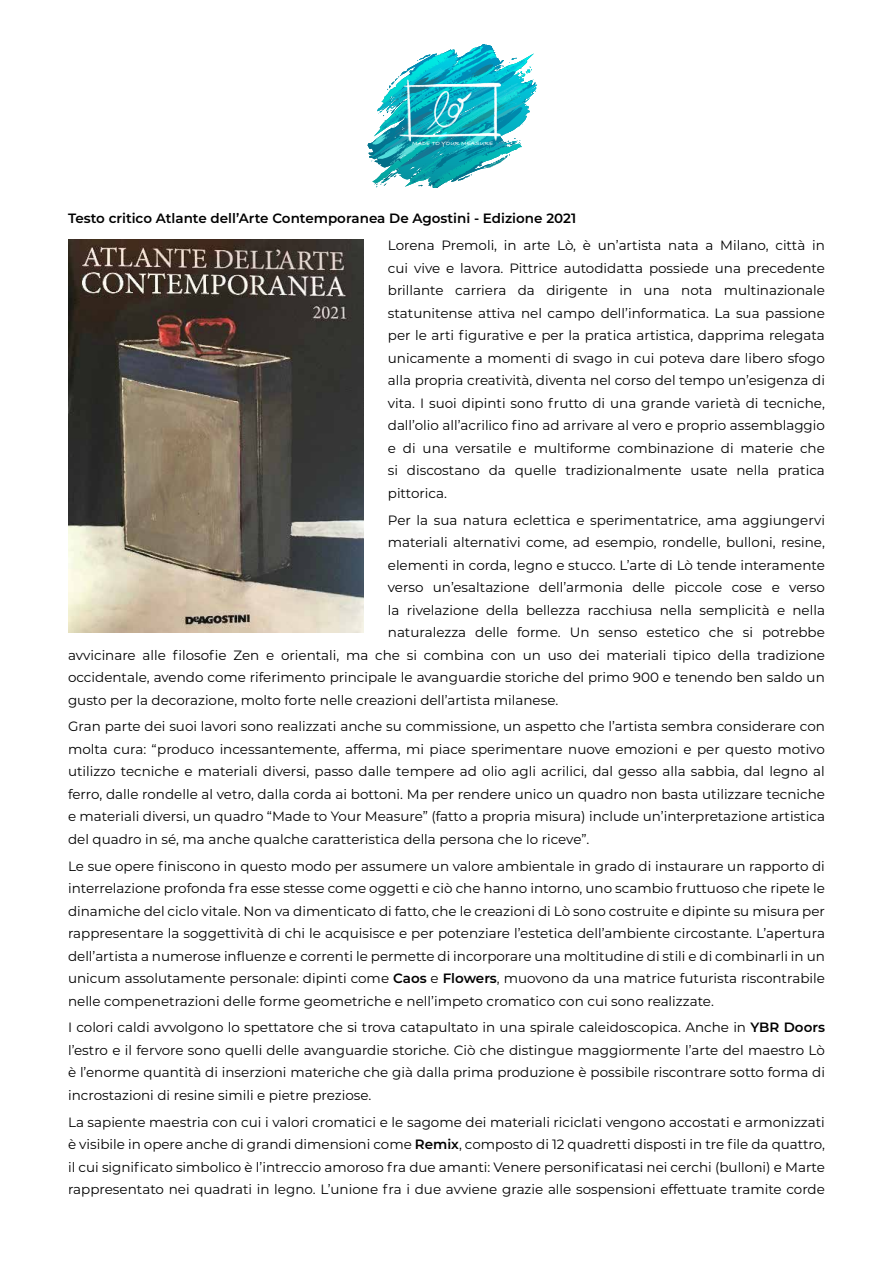
<style>
.page{position:relative;width:893px;height:1263px;background:#fff}
.page>*{position:absolute;margin:0;border:0;box-sizing:border-box;transform-origin:0 0}
.t1{font:13.5px/22.5px "Montserrat";color:#000;text-align:justify}
.t2{font:600 13.5px "Montserrat";color:#000}
.t3{font:700 6.3px "Bradley Hand ITCTT";color:#fff}
.s1{font-weight:600}
</style>
<div class="page">
<svg style="left:372px;top:45px;width:162px;height:143px"></svg>
<img style="left:367px;top:62px;width:170px;height:107px">
<img style="left:68px;top:240px;width:295px;height:393px">
<p class="t3" style="left:412px;top:139px;width:82px">MADE TO YOUR MEASURE</p>
<p class="t2" style="left:68px;top:209px;width:510px">Testo critico Atlante dell’Arte Contemporanea De Agostini - Edizione 2021</p>
<p class="t1" style="left:388px;top:234px;width:439px">Lorena Premoli, in arte Lò, è un’artista nata a Milano, città in cui vive e lavora. Pittrice autodidatta possiede una precedente brillante carriera da dirigente in una nota multinazionale statunitense attiva nel campo dell’informatica. La sua passione per le arti figurative e per la pratica artistica, dapprima relegata unicamente a momenti di svago in cui poteva dare libero sfogo alla propria creatività, diventa nel corso del tempo un’esigenza di vita. I suoi dipinti sono frutto di una grande varietà di tecniche, dall’olio all’acrilico fino ad arrivare al vero e proprio assemblaggio e di una versatile e multiforme combinazione di materie che si discostano da quelle tradizionalmente usate nella pratica pittorica.</p>
<p class="t1" style="left:388px;top:508px;width:439px">Per la sua natura eclettica e sperimentatrice, ama aggiungervi</p>
<p class="t1" style="left:388px;top:530px;width:439px">materiali alternativi come, ad esempio, rondelle, bulloni, resine,</p>
<p class="t1" style="left:388px;top:553px;width:439px">elementi in corda, legno e stucco. L’arte di Lò tende interamente</p>
<p class="t1" style="left:388px;top:575px;width:439px">verso un’esaltazione dell’armonia delle piccole cose e verso</p>
<p class="t1" style="left:388px;top:598px;width:439px">la rivelazione della bellezza racchiusa nella semplicità e nella</p>
<p class="t1" style="left:388px;top:620px;width:439px">naturalezza delle forme. Un senso estetico che si potrebbe</p>
<p class="t1" style="left:68px;top:643px;width:758px">avvicinare alle filosofie Zen e orientali, ma che si combina con un uso dei materiali tipico della tradizione</p>
<p class="t1" style="left:68px;top:665px;width:758px">occidentale, avendo come riferimento principale le avanguardie storiche del primo 900 e tenendo ben saldo un</p>
<p class="t1" style="left:68px;top:688px;width:492px">gusto per la decorazione, molto forte nelle creazioni dell’artista milanese.</p>
<p class="t1" style="left:68px;top:715px;width:758px">Gran parte dei suoi lavori sono realizzati anche su commissione, un aspetto che l’artista sembra considerare con molta cura: “produco incessantemente, afferma, mi piace sperimentare nuove emozioni e per questo motivo utilizzo tecniche e materiali diversi, passo dalle tempere ad olio agli acrilici, dal gesso alla sabbia, dal legno al ferro, dalle rondelle al vetro, dalla corda ai bottoni. Ma per rendere unico un quadro non basta utilizzare tecniche e materiali diversi, un quadro “Made to Your Measure” (fatto a propria misura) include un’interpretazione artistica del quadro in sé, ma anche qualche caratteristica della persona che lo riceve”.</p>
<p class="t1" style="left:68px;top:854px;width:758px">Le sue opere finiscono in questo modo per assumere un valore ambientale in grado di instaurare un rapporto di interrelazione profonda fra esse stesse come oggetti e ciò che hanno intorno, uno scambio fruttuoso che ripete le dinamiche del ciclo vitale. Non va dimenticato di fatto, che le creazioni di Lò sono costruite e dipinte su misura per rappresentare la soggettività di chi le acquisisce e per potenziare l’estetica dell’ambiente circostante. L’apertura dell’artista a numerose influenze e correnti le permette di incorporare una moltitudine di stili e di combinarli in un unicum assolutamente personale: dipinti come <span class="s1">Caos</span> e <span class="s1">Flowers</span>, muovono da una matrice futurista riscontrabile nelle compenetrazioni delle forme geometriche e nell’impeto cromatico con cui sono realizzate.</p>
<p class="t1" style="left:68px;top:1016px;width:758px">I colori caldi avvolgono lo spettatore che si trova catapultato in una spirale caleidoscopica. Anche in <span class="s1">YBR Doors </span>l’estro e il fervore sono quelli delle avanguardie storiche. Ciò che distingue maggiormente l’arte del maestro Lò è l’enorme quantità di inserzioni materiche che già dalla prima produzione è possibile riscontrare sotto forma di incrostazioni di resine simili e pietre preziose.</p>
<p class="t1" style="left:68px;top:1110px;width:758px">La sapiente maestria con cui i valori cromatici e le sagome dei materiali riciclati vengono accostati e armonizzati è visibile in opere anche di grandi dimensioni come <span class="s1">Remix</span>, composto di 12 quadretti disposti in tre file da quattro, il cui significato simbolico è l’intreccio amoroso fra due amanti: Venere personificatasi nei cerchi (bulloni) e Marte rappresentato nei quadrati in legno. L’unione fra i due avviene grazie alle sospensioni effettuate tramite corde</p>
</div>
